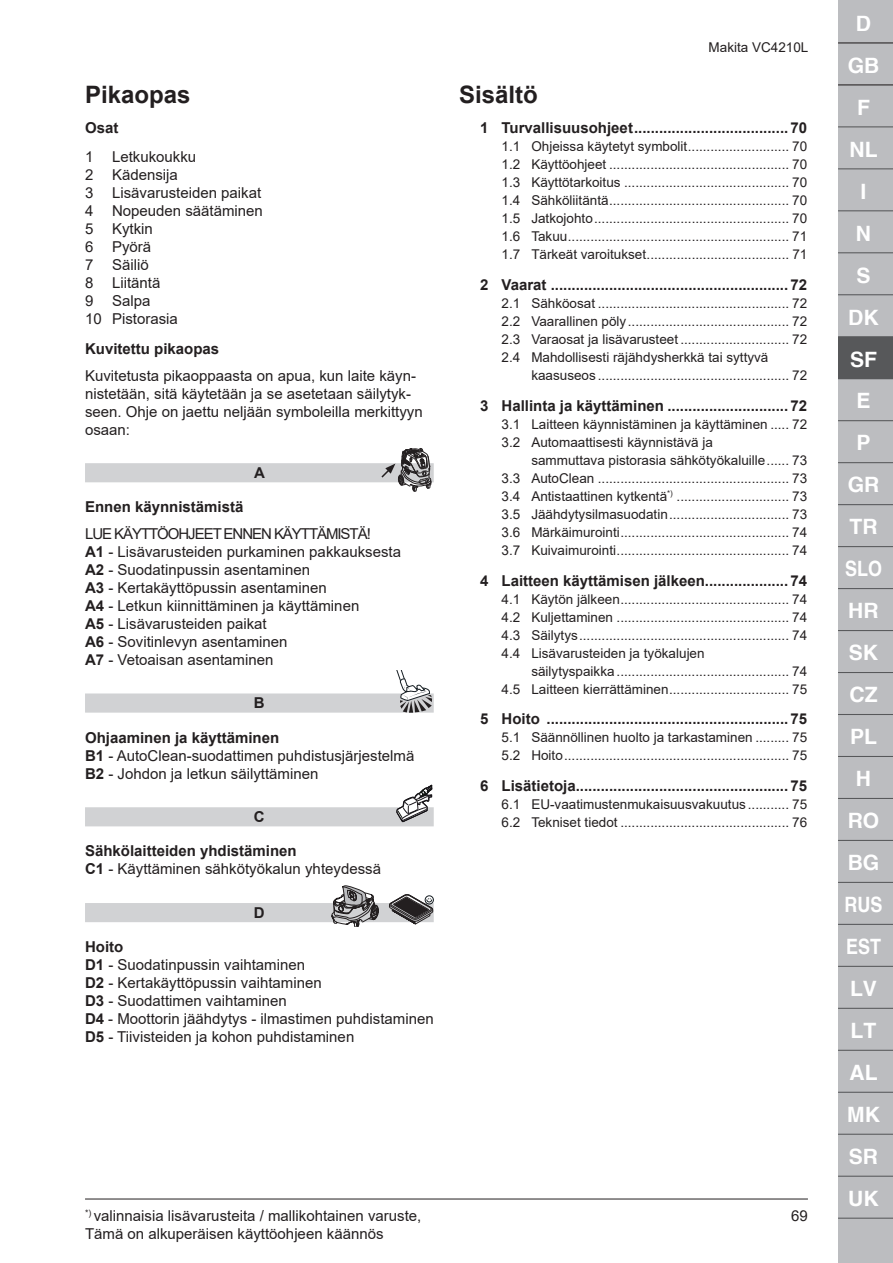
<style>
.page{position:relative;width:893px;height:1263px;background:#fff}
.page>*{position:absolute;margin:0;border:0;box-sizing:border-box;transform-origin:0 0}
.t1{font:700 24px "Arial";color:#231f20}
.t2{font:700 21.15px/42px "Helvetica";color:#fff;text-align:center}
.t3{font:15px/18px "Arial";color:#231f20}
.t4{font:700 15px "Arial";color:#231f20}
.t5{font:13.5px/18px "Arial";color:#231f20;text-align:justify}
.s1{font-weight:700}
</style>
<div class="page">
<hr style="left:85px;top:1199px;width:723px;height:1px;background:#231f20">
<div style="left:838px;top:1198px;width:55px;height:65px;background:#bcbdc0"></div>
<div style="left:838px;top:1px;width:55px;height:1197px;background:#bcbdc0"></div>
<div style="left:838px;top:337px;width:55px;height:42px;background:#57585a"></div>
<hr style="left:838px;top:126px;width:55px;height:1px;background:#57585a">
<hr style="left:838px;top:168px;width:55px;height:1px;background:#57585a">
<hr style="left:838px;top:210px;width:55px;height:1px;background:#57585a">
<hr style="left:838px;top:252px;width:55px;height:1px;background:#57585a">
<hr style="left:838px;top:294px;width:55px;height:1px;background:#57585a">
<hr style="left:838px;top:420px;width:55px;height:1px;background:#57585a">
<hr style="left:838px;top:462px;width:55px;height:1px;background:#57585a">
<hr style="left:838px;top:504px;width:55px;height:1px;background:#57585a">
<hr style="left:838px;top:546px;width:55px;height:1px;background:#57585a">
<hr style="left:838px;top:588px;width:55px;height:1px;background:#57585a">
<hr style="left:838px;top:630px;width:55px;height:1px;background:#57585a">
<hr style="left:838px;top:672px;width:55px;height:1px;background:#57585a">
<hr style="left:838px;top:714px;width:55px;height:1px;background:#57585a">
<hr style="left:838px;top:756px;width:55px;height:1px;background:#57585a">
<hr style="left:838px;top:798px;width:55px;height:1px;background:#57585a">
<hr style="left:838px;top:840px;width:55px;height:1px;background:#57585a">
<hr style="left:838px;top:882px;width:55px;height:1px;background:#57585a">
<hr style="left:838px;top:924px;width:55px;height:1px;background:#57585a">
<hr style="left:838px;top:966px;width:55px;height:1px;background:#57585a">
<hr style="left:838px;top:1008px;width:55px;height:1px;background:#57585a">
<hr style="left:838px;top:1050px;width:55px;height:1px;background:#57585a">
<hr style="left:838px;top:1092px;width:55px;height:1px;background:#57585a">
<hr style="left:838px;top:1134px;width:55px;height:1px;background:#57585a">
<hr style="left:838px;top:1176px;width:55px;height:1px;background:#57585a">
<hr style="left:838px;top:1217px;width:55px;height:2px;background:#57585a">
<hr style="left:838px;top:336px;width:55px;height:1px;background:#57585a">
<hr style="left:838px;top:42px;width:55px;height:1px;background:#231f20">
<hr style="left:838px;top:84px;width:55px;height:1px;background:#231f20">
<div style="left:85px;top:463px;width:349px;height:19px;background:#d1d2d4"></div>
<div style="left:85px;top:693px;width:349px;height:20px;background:#d1d2d4"></div>
<div style="left:85px;top:807px;width:349px;height:19px;background:#d1d2d4"></div>
<div style="left:85px;top:903px;width:349px;height:19px;background:#d1d2d4"></div>
<svg style="left:380px;top:448px;width:52px;height:44px"></svg>
<svg style="left:395px;top:670px;width:37px;height:43px"></svg>
<svg style="left:396px;top:784px;width:37px;height:38px"></svg>
<svg style="left:332px;top:885px;width:47px;height:41px"></svg>
<div style="left:425px;top:895px;width:9px;height:9px;border:1px solid #151d22;border-radius:50%"></div>
<svg style="left:389px;top:894px;width:44px;height:30px"></svg>
<h1 class="t1" style="left:85px;top:85px;width:107px">Pikaopas</h1>
<p class="t4" style="left:85px;top:121px;width:35px">Osat</p>
<p class="t3" style="left:85px;top:149px;width:179px">1 Letkukoukku<br>2 Kädensija<br>3 Lisävarusteiden paikat<br>4 Nopeuden säätäminen<br>5 Kytkin<br>6 Pyörä<br>7 Säiliö<br>8 Liitäntä<br>9 Salpa<br>10 Pistorasia</p>
<p class="t4" style="left:85px;top:343px;width:136px">Kuvitettu pikaopas</p>
<p class="t3" style="left:85px;top:368px;width:339px">Kuvitetusta pikaoppaasta on apua, kun laite käyn&shy;nistetään, sitä käytetään ja se asetetaan säilytyk&shy;seen. Ohje on jaettu neljään symboleilla merkittyyn osaan:</p>
<p class="t4" style="left:254px;top:467px;width:12px">A</p>
<p class="t4" style="left:85px;top:501px;width:160px">Ennen käynnistämistä</p>
<p class="t3" style="left:85px;top:526px;width:317px">LUE KÄYTTÖOHJEET ENNEN KÄYTTÄMISTÄ!<br><span class="s1">A1</span> - Lisävarusteiden purkaminen pakkauksesta <span class="s1">A2</span> - Suodatinpussin asentaminen<br><span class="s1">A3</span> - Kertakäyttöpussin asentaminen<br><span class="s1">A4</span> - Letkun kiinnittäminen ja käyttäminen<br><span class="s1">A5</span> - Lisävarusteiden paikat<br><span class="s1">A6</span> - Sovitinlevyn asentaminen<br><span class="s1">A7</span> - Vetoaisan asentaminen</p>
<p class="t4" style="left:254px;top:697px;width:12px">B</p>
<p class="t3" style="left:85px;top:730px;width:331px"><span class="s1">Ohjaaminen ja käyttäminen<br>B1</span> - AutoClean-suodattimen puhdistusjärjestelmä<br><span class="s1">B2</span> - Johdon ja letkun säilyttäminen</p>
<p class="t4" style="left:254px;top:811px;width:12px">C</p>
<p class="t3" style="left:85px;top:843px;width:297px"><span class="s1">Sähkölaitteiden yhdistäminen<br>C1</span> - Käyttäminen sähkötyökalun yhteydessä</p>
<p class="t4" style="left:254px;top:907px;width:12px">D</p>
<p class="t3" style="left:85px;top:939px;width:350px"><span class="s1">Hoito<br>D1</span> - Suodatinpussin vaihtaminen<br><span class="s1">D2</span> - Kertakäyttöpussin vaihtaminen<br><span class="s1">D3</span> - Suodattimen vaihtaminen<br><span class="s1">D4</span> - Moottorin jäähdytys - ilmastimen puhdistaminen <span class="s1">D5</span> - Tiivisteiden ja kohon puhdistaminen</p>
<p class="t5" style="left:709px;top:40px;width:101px">Makita VC4210L</p>
<h1 class="t1" style="left:459px;top:85px;width:80px">Sisältö</h1>
<p class="t4" style="left:480px;top:122px;width:328px">1 Turvallisuusohjeet .....................................70</p>
<p class="t5" style="left:502px;top:139px;width:307px">1.1 Ohjeissa käytetyt symbolit ........................... 70<br>1.2 Käyttöohjeet ................................................ 70<br>1.3 Käyttötarkoitus ............................................ 70<br>1.4 Sähköliitäntä ................................................ 70<br>1.5 Jatkojohto .................................................... 70<br>1.6 Takuu ........................................................... 71<br>1.7 Tärkeät varoitukset ...................................... 71</p>
<p class="t4" style="left:480px;top:279px;width:328px">2 Vaarat ......................................................... 72</p>
<p class="t5" style="left:502px;top:295px;width:307px">2.1 Sähköosat ................................................... 72<br>2.2 Vaarallinen pöly ........................................... 72<br>2.3 Varaosat ja lisävarusteet ............................. 72<br>2.4 Mahdollisesti räjähdysherkkä tai syttyvä</p>
<p class="t5" style="left:531px;top:367px;width:277px">kaasuseos ................................................... 72</p>
<p class="t4" style="left:480px;top:400px;width:328px">3 Hallinta ja käyttäminen .............................72</p>
<p class="t5" style="left:502px;top:416px;width:307px">3.1 Laitteen käynnistäminen ja käyttäminen ..... 72<br>3.2 Automaattisesti käynnistävä ja</p>
<p class="t5" style="left:502px;top:452px;width:307px;text-indent:30px">sammuttava pistorasia sähkötyökaluille ...... 73<br>3.3 AutoClean ................................................... 73<br>3.4 Antistaattinen kytkentä<sup>*)</sup> .............................. 73<br>3.5 Jäähdytysilmasuodatin ................................ 73<br>3.6 Märkäimurointi ............................................. 74<br>3.7 Kuivaimurointi .............................................. 74</p>
<p class="t4" style="left:480px;top:574px;width:328px">4 Laitteen käyttämisen jälkeen.................... 74</p>
<p class="t5" style="left:502px;top:591px;width:307px">4.1 Käytön jälkeen ............................................. 74<br>4.2 Kuljettaminen .............................................. 74<br>4.3 Säilytys ........................................................ 74<br>4.4 Lisävarusteiden ja työkalujen</p>
<p class="t5" style="left:502px;top:663px;width:307px;text-align:right">säilytyspaikka .............................................. 74<br>4.5 Laitteen kierrättäminen ................................ 75</p>
<p class="t4" style="left:480px;top:713px;width:328px">5 Hoito ..........................................................75</p>
<p class="t5" style="left:502px;top:730px;width:307px">5.1 Säännöllinen huolto ja tarkastaminen ......... 75<br>5.2 Hoito ............................................................ 75</p>
<p class="t4" style="left:480px;top:780px;width:328px">6 Lisätietoja................................................... 75</p>
<p class="t5" style="left:502px;top:796px;width:307px">6.1 EU-vaatimustenmukaisuusvakuutus ........... 75<br>6.2 Tekniset tiedot ............................................. 76</p>
<p class="t3" style="left:85px;top:1208px;width:338px"><sup>*)</sup> valinnaisia lisävarusteita / mallikohtainen varuste,<br>Tämä on alkuperäisen käyttöohjeen käännös</p>
<p class="t3" style="left:791px;top:1208px;width:18px">69</p>
<h2 class="t2" style="left:844px;top:2px;width:39px">D<br>GB<br>F<br>NL<br>I<br>N<br>S<br>DK<br>SF<br>E<br>P<br>GR<br>TR<br>SLO<br>HR<br>SK<br>CZ<br>PL<br>H<br>RO<br>BG<br>RUS<br>EST<br>LV<br>LT<br>AL<br>MK<br>SR<br>UK</h2>
</div>
